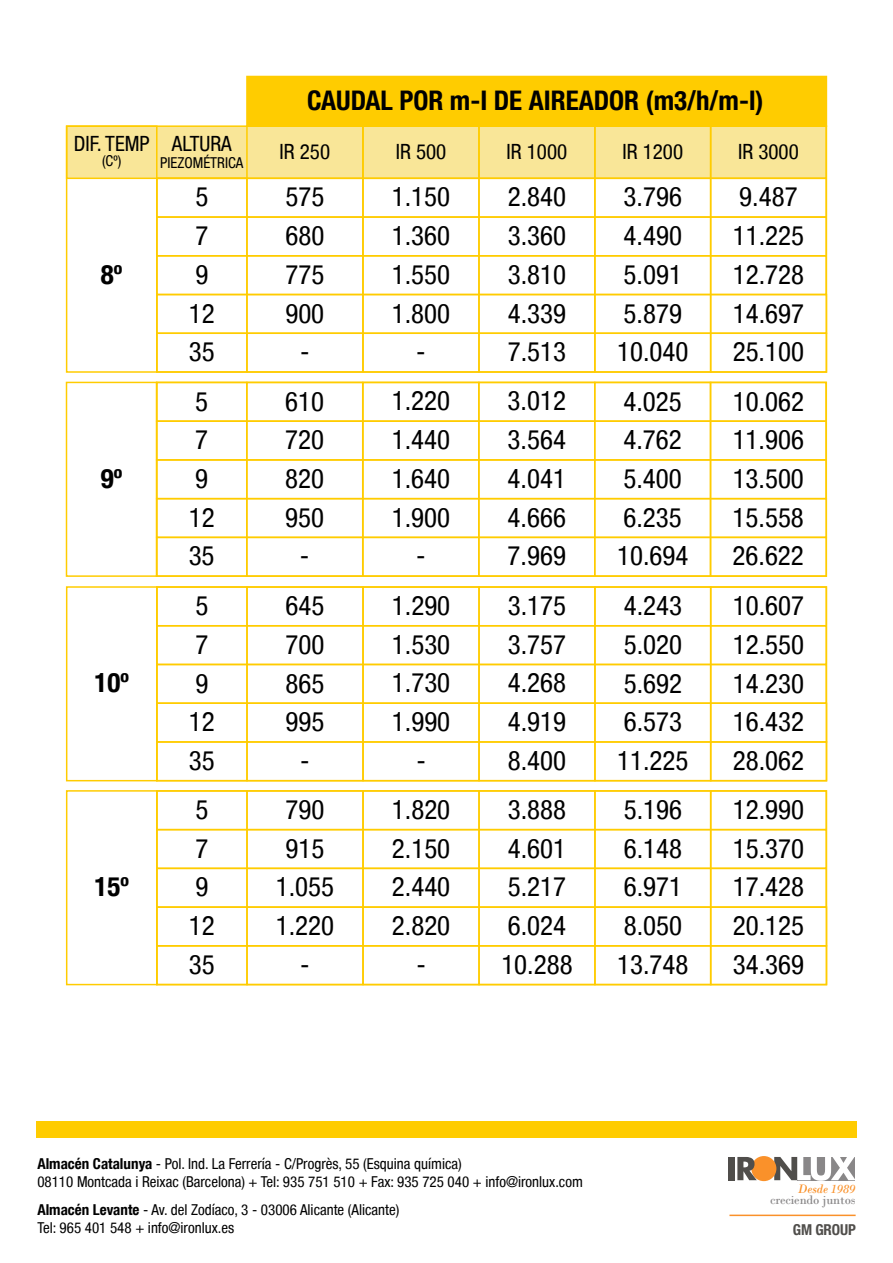
<style>
.page{position:relative;width:893px;height:1263px;background:#fff}
.page>*{position:absolute;margin:0;border:0;box-sizing:border-box;transform-origin:0 0}
.t1{font:condensed 27px/38.7px "Helvetica Neue Condensed";color:#000}
.t2{font:700 condensed 27px "Helvetica Neue Condensed";color:#000}
.t3{font:condensed 21px "Helvetica Neue Condensed";color:#000}
.t4{font:condensed 15px/18px "Helvetica Neue Condensed";color:#000}
.t5{font:700 condensed 15px "Helvetica Neue Condensed";letter-spacing:-.01em;color:#504e4b}
.t6{font:12.9px "Bodoni";letter-spacing:-.01em;color:#898788}
.t7{font:italic 12.9px "Bodoni";letter-spacing:-.01em;color:#fa912a}
.s1{font-weight:700}
</style>
<div class="page">
<div style="left:66px;top:125px;width:761px;height:54px;background:#f9e698;border:2px solid #fc0"></div>
<div style="left:246px;top:76px;width:581px;height:51px;background:#fc0"></div>
<div style="left:156px;top:255px;width:671px;height:40px;border:2px solid #fc0"></div>
<div style="left:156px;top:294px;width:671px;height:40px;border:2px solid #fc0"></div>
<div style="left:156px;top:178px;width:671px;height:40px;border:2px solid #fc0"></div>
<div style="left:66px;top:125px;width:92px;height:248px;border:2px solid #fc0"></div>
<div style="left:478px;top:125px;width:118px;height:248px;border:2px solid #fc0"></div>
<div style="left:594px;top:125px;width:117px;height:248px;border:2px solid #fc0"></div>
<div style="left:246px;top:125px;width:118px;height:248px;border:2px solid #fc0"></div>
<div style="left:710px;top:125px;width:117px;height:248px;border:2px solid #fc0"></div>
<div style="left:156px;top:178px;width:92px;height:195px;border:2px solid #fc0"></div>
<div style="left:156px;top:332px;width:671px;height:41px;border:2px solid #fc0"></div>
<div style="left:156px;top:459px;width:671px;height:40px;border:2px solid #fc0"></div>
<div style="left:156px;top:498px;width:671px;height:40px;border:2px solid #fc0"></div>
<div style="left:156px;top:382px;width:671px;height:40px;border:2px solid #fc0"></div>
<div style="left:66px;top:382px;width:91px;height:195px;border:2px solid #fc0"></div>
<div style="left:362px;top:382px;width:118px;height:195px;border:2px solid #fc0"></div>
<div style="left:478px;top:382px;width:117px;height:195px;border:2px solid #fc0"></div>
<div style="left:594px;top:382px;width:117px;height:195px;border:2px solid #fc0"></div>
<div style="left:246px;top:382px;width:117px;height:195px;border:2px solid #fc0"></div>
<div style="left:710px;top:382px;width:117px;height:195px;border:2px solid #fc0"></div>
<div style="left:156px;top:382px;width:92px;height:195px;border:2px solid #fc0"></div>
<div style="left:156px;top:537px;width:671px;height:40px;border:2px solid #fc0"></div>
<div style="left:156px;top:664px;width:671px;height:40px;border:2px solid #fc0"></div>
<div style="left:156px;top:702px;width:671px;height:41px;border:2px solid #fc0"></div>
<div style="left:156px;top:586px;width:671px;height:40px;border:2px solid #fc0"></div>
<div style="left:66px;top:586px;width:92px;height:195px;border:2px solid #fc0"></div>
<div style="left:362px;top:586px;width:118px;height:195px;border:2px solid #fc0"></div>
<div style="left:478px;top:586px;width:118px;height:195px;border:2px solid #fc0"></div>
<div style="left:594px;top:586px;width:118px;height:195px;border:2px solid #fc0"></div>
<div style="left:246px;top:586px;width:118px;height:195px;border:2px solid #fc0"></div>
<div style="left:710px;top:586px;width:117px;height:195px;border:2px solid #fc0"></div>
<div style="left:156px;top:586px;width:92px;height:195px;border:2px solid #fc0"></div>
<div style="left:156px;top:741px;width:671px;height:40px;border:2px solid #fc0"></div>
<div style="left:156px;top:868px;width:671px;height:40px;border:2px solid #fc0"></div>
<div style="left:156px;top:906px;width:671px;height:40px;border:2px solid #fc0"></div>
<div style="left:156px;top:790px;width:671px;height:40px;border:2px solid #fc0"></div>
<div style="left:66px;top:790px;width:92px;height:195px;border:2px solid #fc0"></div>
<div style="left:362px;top:790px;width:118px;height:195px;border:2px solid #fc0"></div>
<div style="left:478px;top:790px;width:118px;height:195px;border:2px solid #fc0"></div>
<div style="left:594px;top:790px;width:118px;height:195px;border:2px solid #fc0"></div>
<div style="left:246px;top:790px;width:118px;height:195px;border:2px solid #fc0"></div>
<div style="left:710px;top:790px;width:117px;height:195px;border:2px solid #fc0"></div>
<div style="left:156px;top:790px;width:92px;height:195px;border:2px solid #fc0"></div>
<div style="left:156px;top:945px;width:671px;height:40px;border:2px solid #fc0"></div>
<div style="left:36px;top:1121px;width:821px;height:16px;background:#fc0"></div>
<div style="left:729px;top:1157px;width:6px;height:23px;background:#504e4b"></div>
<svg style="left:774px;top:1157px;width:81px;height:24px"></svg>
<div style="left:751px;top:1156px;width:25px;height:25px;background:#fa912a;border-radius:50%"></div>
<svg style="left:737px;top:1157px;width:20px;height:23px"></svg>
<hr style="left:729px;top:1214px;width:127px;height:2px;background:#fa912a">
<p class="t3" style="left:74px;top:132px;width:77px">DIF. TEMP</p>
<p class="t4" style="left:102px;top:152px;width:21px">(Cº)</p>
<p class="t2" style="left:101px;top:258px;width:23px">8º</p>
<p class="t2" style="left:101px;top:462px;width:23px">9º</p>
<p class="t2" style="left:307px;top:85px;width:458px">CAUDAL POR m-I DE AIREADOR (m3/h/m-l)</p>
<p class="t3" style="left:172px;top:132px;width:61px">ALTURA</p>
<p class="t4" style="left:160px;top:153px;width:85px">PIEZOMÉTRICA</p>
<p class="t3" style="left:280px;top:139px;width:52px">IR 250</p>
<p class="t3" style="left:396px;top:139px;width:52px">IR 500</p>
<p class="t3" style="left:507px;top:139px;width:62px">IR 1000</p>
<p class="t3" style="left:622px;top:139px;width:62px">IR 1200</p>
<p class="t3" style="left:738px;top:139px;width:62px">IR 3000</p>
<p class="t1" style="left:617px;top:177px;width:73px">3.796<br>4.490<br>5.091<br>5.879<br>10.040</p>
<p class="t1" style="left:392px;top:177px;width:60px;text-align:center">1.150<br>1.360<br>1.550<br>1.800 -</p>
<p class="t1" style="left:508px;top:177px;width:60px;text-align:justify">2.840<br>3.360<br>3.810<br>4.339<br>7.513</p>
<p class="t1" style="left:195px;top:177px;width:14px">5</p>
<p class="t1" style="left:285px;top:177px;width:40px">575</p>
<p class="t1" style="left:739px;top:177px;width:60px">9.487</p>
<p class="t1" style="left:195px;top:216px;width:14px">7</p>
<p class="t1" style="left:285px;top:216px;width:40px">680</p>
<p class="t1" style="left:733px;top:216px;width:73px">11.225</p>
<p class="t1" style="left:195px;top:255px;width:14px">9</p>
<p class="t1" style="left:285px;top:255px;width:40px">775</p>
<p class="t1" style="left:733px;top:255px;width:73px">12.728</p>
<p class="t1" style="left:189px;top:293px;width:27px">12</p>
<p class="t1" style="left:285px;top:293px;width:40px">900</p>
<p class="t1" style="left:733px;top:293px;width:73px">14.697</p>
<p class="t1" style="left:189px;top:332px;width:27px">35</p>
<p class="t1" style="left:300px;top:332px;width:11px">-</p>
<p class="t1" style="left:733px;top:332px;width:73px">25.100</p>
<p class="t1" style="left:392px;top:381px;width:60px;text-align:center">1.220<br>1.440<br>1.640<br>1.900 -</p>
<p class="t1" style="left:508px;top:381px;width:60px;text-align:justify">3.012<br>3.564<br>4.041<br>4.666<br>7.969</p>
<p class="t1" style="left:195px;top:381px;width:14px">5</p>
<p class="t1" style="left:285px;top:381px;width:40px">610</p>
<p class="t1" style="left:733px;top:381px;width:73px">10.062</p>
<p class="t1" style="left:195px;top:420px;width:14px">7</p>
<p class="t1" style="left:285px;top:420px;width:40px">720</p>
<p class="t1" style="left:733px;top:420px;width:73px">11.906</p>
<p class="t1" style="left:195px;top:459px;width:14px">9</p>
<p class="t1" style="left:285px;top:459px;width:40px">820</p>
<p class="t1" style="left:733px;top:459px;width:73px">13.500</p>
<p class="t1" style="left:189px;top:498px;width:27px">12</p>
<p class="t1" style="left:285px;top:498px;width:40px">950</p>
<p class="t1" style="left:733px;top:498px;width:73px">15.558</p>
<p class="t1" style="left:189px;top:536px;width:27px">35</p>
<p class="t1" style="left:300px;top:536px;width:11px">-</p>
<p class="t1" style="left:733px;top:536px;width:73px">26.622</p>
<p class="t1" style="left:617px;top:381px;width:73px">4.025<br>4.762<br>5.400<br>6.235<br>10.694</p>
<p class="t2" style="left:95px;top:666px;width:36px">10º</p>
<p class="t2" style="left:95px;top:870px;width:36px">15º</p>
<p class="t1" style="left:392px;top:586px;width:60px;text-align:center">1.290<br>1.530<br>1.730<br>1.990 -</p>
<p class="t1" style="left:508px;top:586px;width:60px;text-align:justify">3.175<br>3.757<br>4.268<br>4.919<br>8.400</p>
<p class="t1" style="left:195px;top:586px;width:14px">5</p>
<p class="t1" style="left:285px;top:586px;width:40px">645</p>
<p class="t1" style="left:733px;top:586px;width:73px">10.607</p>
<p class="t1" style="left:195px;top:625px;width:14px">7</p>
<p class="t1" style="left:285px;top:625px;width:40px">700</p>
<p class="t1" style="left:733px;top:625px;width:73px">12.550</p>
<p class="t1" style="left:195px;top:663px;width:14px">9</p>
<p class="t1" style="left:285px;top:663px;width:40px">865</p>
<p class="t1" style="left:733px;top:663px;width:73px">14.230</p>
<p class="t1" style="left:189px;top:702px;width:27px">12</p>
<p class="t1" style="left:285px;top:702px;width:40px">995</p>
<p class="t1" style="left:733px;top:702px;width:73px">16.432</p>
<p class="t1" style="left:189px;top:741px;width:27px">35</p>
<p class="t1" style="left:300px;top:741px;width:11px">-</p>
<p class="t1" style="left:733px;top:741px;width:73px">28.062</p>
<p class="t1" style="left:617px;top:586px;width:73px">4.243<br>5.020<br>5.692<br>6.573<br>11.225</p>
<p class="t1" style="left:392px;top:790px;width:60px;text-align:center">1.820<br>2.150<br>2.440<br>2.820 -</p>
<p class="t1" style="left:501px;top:790px;width:73px">3.888<br>4.601<br>5.217<br>6.024<br>10.288</p>
<p class="t1" style="left:195px;top:790px;width:14px">5</p>
<p class="t1" style="left:285px;top:790px;width:40px">790</p>
<p class="t1" style="left:733px;top:790px;width:73px">12.990</p>
<p class="t1" style="left:195px;top:829px;width:14px">7</p>
<p class="t1" style="left:285px;top:829px;width:40px">915</p>
<p class="t1" style="left:733px;top:829px;width:73px">15.370</p>
<p class="t1" style="left:195px;top:867px;width:14px">9</p>
<p class="t1" style="left:276px;top:867px;width:60px">1.055</p>
<p class="t1" style="left:733px;top:867px;width:73px">17.428</p>
<p class="t1" style="left:189px;top:906px;width:27px">12</p>
<p class="t1" style="left:276px;top:906px;width:60px">1.220</p>
<p class="t1" style="left:733px;top:906px;width:73px">20.125</p>
<p class="t1" style="left:189px;top:945px;width:27px">35</p>
<p class="t1" style="left:300px;top:945px;width:11px">-</p>
<p class="t1" style="left:733px;top:945px;width:73px">34.369</p>
<p class="t1" style="left:617px;top:790px;width:73px">5.196<br>6.148<br>6.971<br>8.050<br>13.748</p>
<p class="t4" style="left:37px;top:1154px;width:547px"><span class="s1">Almacén Catalunya</span> - Pol. Ind. La Ferrería - C/Progrès, 55 (Esquina química)<br>08110 Montcada i Reixac (Barcelona) + Tel: 935 751 510 + Fax: 935 725 040 + info@ironlux.com</p>
<p class="t4" style="left:37px;top:1200px;width:364px"><span class="s1">Almacén Levante</span> - Av. del Zodíaco, 3 - 03006 Alicante (Alicante)<br>Tel: 965 401 548 + info@ironlux.es</p>
<p class="t7" style="left:798px;top:1181px;width:59px">Desde 1989</p>
<p class="t6" style="left:770px;top:1192px;width:87px">creciendo juntos</p>
<p class="t5" style="left:793px;top:1221px;width:64px">GM GROUP</p>
</div>
